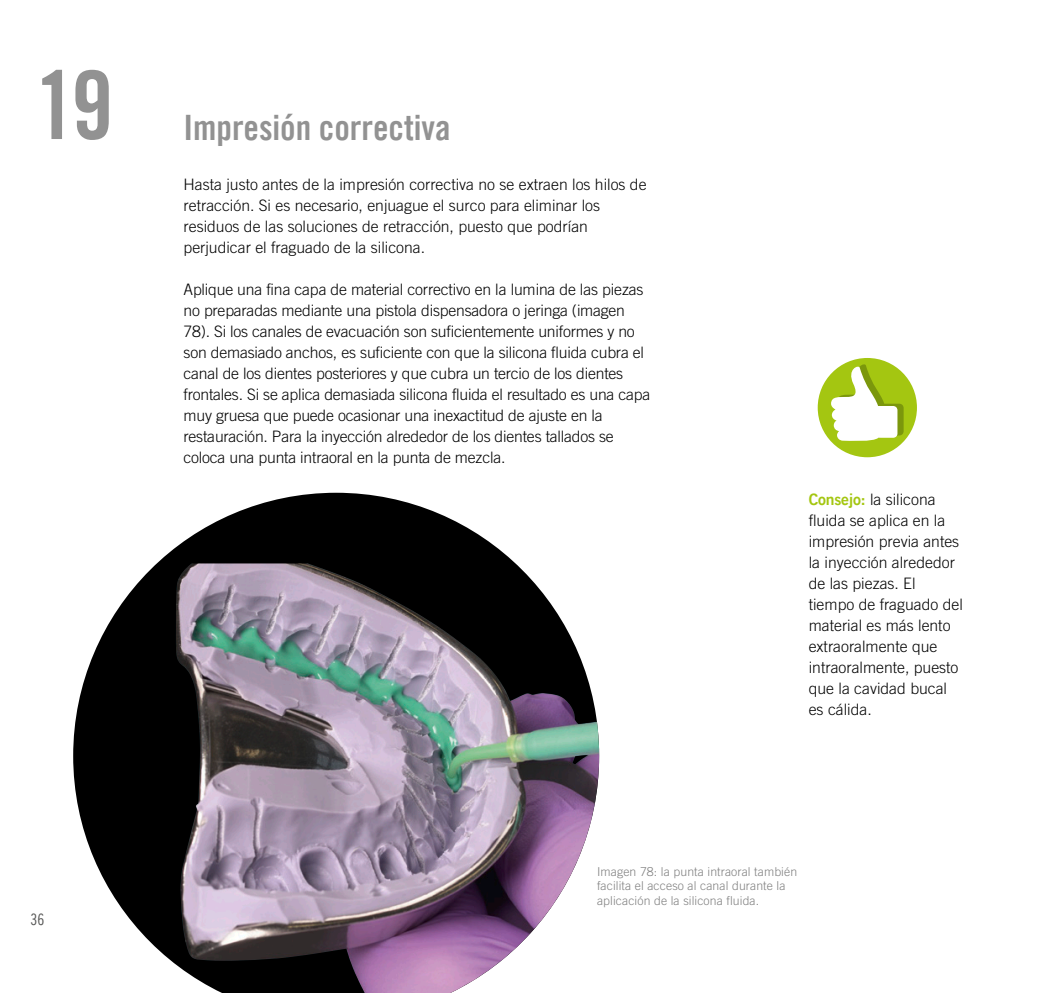
<style>
.page{position:relative;width:1042px;height:993px;background:#fff}
.page>*{position:absolute;margin:0;border:0;box-sizing:border-box;transform-origin:0 0}
.t1{font:94.5px "Trade Gothic LT Com Bd Cn 20";color:#929292}
.t2{font:35px "Trade Gothic LT Com Bd Cn 20";color:#929292}
.t3{font:300 15.75px/21px "Trade Gothic LT Com";letter-spacing:-.01em;color:#000}
.t4{font:15.75px "Trade Gothic LT Com Cn 18";color:#565655}
.t5{font:300 12.25px/14.7px "Trade Gothic LT Com";letter-spacing:.01em;color:#808080}
.s1{font-family:"Trade Gothic LT Com Bd 2";font-weight:400;color:#a4c611}
</style>
<div class="page">
<svg style="left:73px;top:492px;width:442px;height:472px;fill:#000"></svg>
<img style="left:175px;top:563px;width:424px;height:429px">
<div style="left:818px;top:358px;width:99px;height:99px;background:#a4c611;border-radius:50%"></div>
<svg style="left:831px;top:362px;width:72px;height:80px"></svg>
<h1 class="t1" style="left:35px;top:48px;width:80px">19</h1>
<p class="t4" style="left:31px;top:910px;width:15px">36</p>
<h2 class="t2" style="left:184px;top:106px;width:268px">Impresión correctiva</h2>
<p class="t3" style="left:184px;top:173px;width:464px">Hasta justo antes de la impresión correctiva no se extraen los hilos de retracción. Si es necesario, enjuague el surco para eliminar los residuos de las soluciones de retracción, puesto que podrían perjudicar el fraguado de la silicona.</p>
<p class="t3" style="left:184px;top:278px;width:468px">Aplique una fina capa de material correctivo en la lumina de las piezas no preparadas mediante una pistola dispensadora o jeringa (imagen 78). Si los canales de evacuación son suficientemente uniformes y no son demasiado anchos, es suficiente con que la silicona fluida cubra el canal de los dientes posteriores y que cubra un tercio de los dientes frontales. Si se aplica demasiada silicona fluida el resultado es una capa muy gruesa que puede ocasionar una inexactitud de ajuste en la restauración. Para la inyección alrededor de los dientes tallados se coloca una punta intraoral en la punta de mezcla.</p>
<p class="t3" style="left:809px;top:488px;width:156px"><span class="s1">Consejo:</span> la silicona fluida se aplica en la impresión previa antes la inyección alrededor de las piezas. El tiempo de fraguado del material es más lento extraoralmente que intraoralmente, puesto que la cavidad bucal es cálida.</p>
<p class="t5" style="left:597px;top:863px;width:202px">Imagen 78: la punta intraoral también facilita el acceso al canal durante la aplicación de la silicona fluida.</p>
</div>
